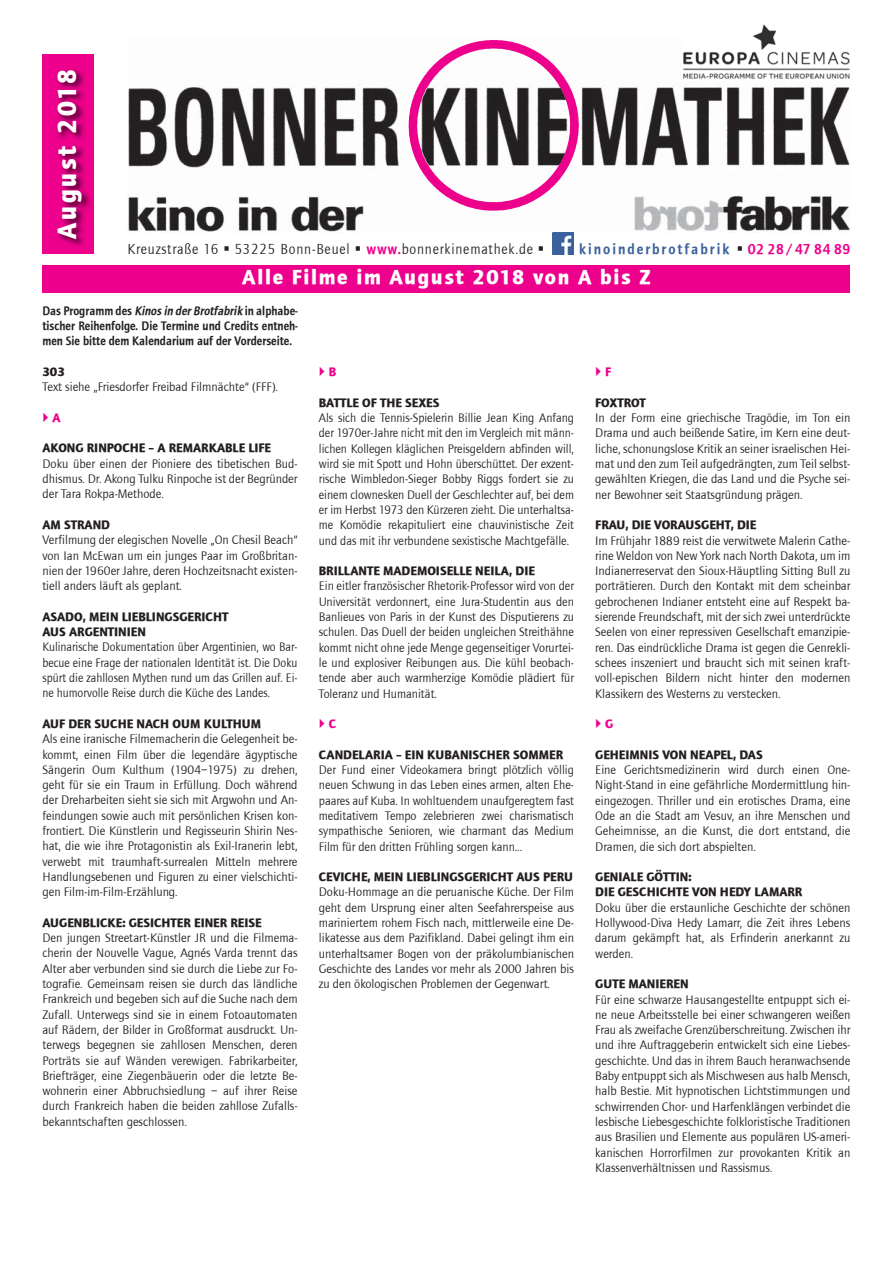
<style>
.page{position:relative;width:893px;height:1263px;background:#fff}
.page>*{position:absolute;margin:0;border:0;box-sizing:border-box;transform-origin:0 0}
.t1{font:700 27px "Foundry Journal";letter-spacing:.11em;color:#fff;scale:.94 1}
.t2{font:700 21px "Foundry Journal";letter-spacing:.085em;color:#fff}
.t3{font:15px "Foundry Journal";letter-spacing:.06em;color:#231f20;scale:.94 1}
.t4{font:15px "Foundry Journal Demi";letter-spacing:.14em;color:#3b609c;scale:.94 1}
.t5{font:12.75px/15.3px "Foundry Journal";color:#231f20}
.t6{font:12.75px/15.3px "Foundry Journal";color:#231f20;scale:.95 1}
.t7{font:12.75px/15.3px "Foundry Journal Demi";color:#231f20;text-align:justify;scale:.91 1}
.t8{font:700 12.75px "Foundry Journal";color:#ec008c}
.s1{font-family:"Foundry Journal Demi";color:#ec008c}
.s2{color:#231f20}
.s3{color:#ec008c}
.s4{font-style:italic}
.s5{font-weight:700}
</style>
<div class="page">
<div style="left:42px;top:265px;width:808px;height:27px;background:#ec008c"></div>
<div style="left:43px;top:54px;width:51px;height:200px;background:#ec008c"></div>
<img style="left:128px;top:40px;width:722px;height:192px">
<img style="left:57px;top:70px;width:33px;height:176px">
<img style="left:684px;top:25px;width:165px;height:54px">
<img style="left:552px;top:232px;width:22px;height:22px">
<svg style="left:552px;top:254px;width:21px;height:1px"></svg>
<p class="t1" style="left:51px;top:239px;width:182px;rotate:-90deg">August 2018</p>
<p class="t3" style="left:128px;top:241px;width:445px">Kreuzstraße 16 ▪ 53225 Bonn-Beuel ▪ <span class="s1">www.</span>bonnerkinemathek.de ▪</p>
<p class="t4" style="left:579px;top:240px;width:290px">kinoinderbrotfabrik <span class="s2">▪</span> <span class="s3">0228/478489</span></p>
<p class="t2" style="left:242px;top:265px;width:410px">Alle Filme im August 2018 von A bis Z</p>
<p class="t7" style="left:42px;top:303px;width:282px">Das Programm des <span class="s4">Kinos in derBrotfabrik</span> in alphabe&shy;tischer Reihenfolge. Die Termine und Credits entneh&shy;men Sie bitte dem Kalendarium auf der Vorderseite.</p>
<p class="t5" style="left:42px;top:364px;width:237px"><span class="s5">303<br></span>Text siehe „Friesdorfer Freibad Filmnächte“ (FFF).</p>
<p class="t8" style="left:52px;top:410px;width:10px">A</p>
<p class="t5" style="left:42px;top:441px;width:257px"><span class="s5">AKONG RINPOCHE – A REMARKABLE LIFE </span>Doku über einen der Pioniere des tibetischen Bud&shy;dhismus. Dr. Akong Tulku Rinpoche ist der Begründer der Tara Rokpa-Methode.</p>
<p class="t5" style="left:42px;top:517px;width:257px"><span class="s5">AM STRAND<br></span>Verfilmung der elegischen Novelle „On Chesil Beach“ von Ian McEwan um ein junges Paar im Großbritan&shy;nien der 1960er Jahre, deren Hochzeitsnacht existen&shy;tiell anders läuft als geplant.</p>
<p class="t6" style="left:42px;top:609px;width:270px"><span class="s5">ASADO, MEIN LIEBLINGSGERICHT<br>AUS ARGENTINIEN<br></span>Kulinarische Dokumentation über Argentinien, wo Bar&shy;becue eine Frage der nationalen Identität ist. Die Doku spürt die zahllosen Mythen rund um das Grillen auf. Ei&shy;ne humorvolle Reise durch die Küche des Landes.</p>
<p class="t5" style="left:42px;top:716px;width:257px"><span class="s5">AUF DER SUCHE NACH OUM KULTHUM<br></span>Als eine iranische Filmemacherin die Gelegenheit be&shy;kommt, einen Film über die legendäre ägyptische Sängerin Oum Kulthum (1904–1975) zu drehen, geht für sie ein Traum in Erfüllung. Doch während der Dreharbeiten sieht sie sich mit Argwohn und An&shy;feindungen sowie auch mit persönlichen Krisen kon&shy;frontiert. Die Künstlerin und Regisseurin Shirin Nes&shy;hat, die wie ihre Protagonistin als Exil-Iranerin lebt, verwebt mit traumhaft-surrealen Mitteln mehrere Handlungsebenen und Figuren zu einer vielschichti&shy;gen Film-im-Film-Erzählung.</p>
<p class="t5" style="left:42px;top:915px;width:257px"><span class="s5">AUGENBLICKE: GESICHTER EINER REISE<br></span>Den jungen Streetart-Künstler JR und die Filmema&shy;cherin der Nouvelle Vague, Agnés Varda trennt das Alter aber verbunden sind sie durch die Liebe zur Fo&shy;tografie. Gemeinsam reisen sie durch das ländliche Frankreich und begeben sich auf die Suche nach dem Zufall. Unterwegs sind sie in einem Fotoautomaten auf Rädern, der Bilder in Großformat ausdruckt. Un&shy;terwegs begegnen sie zahllosen Menschen, deren Porträts sie auf Wänden verewigen. Fabrikarbeiter, Briefträger, eine Ziegenbäuerin oder die letzte Be&shy;wohnerin einer Abbruchsiedlung – auf ihrer Reise durch Frankreich haben die beiden zahllose Zufalls&shy;bekanntschaften geschlossen.</p>
<p class="t8" style="left:329px;top:364px;width:9px">B</p>
<p class="t5" style="left:319px;top:395px;width:257px"><span class="s5">BATTLE OF THE SEXES<br></span>Als sich die Tennis-Spielerin Billie Jean King Anfang der 1970er-Jahre nicht mit den im Vergleich mit männ&shy;lichen Kollegen kläglichen Preisgeldern abfinden will, wird sie mit Spott und Hohn überschüttet. Der exzent&shy;rische Wimbledon-Sieger Bobby Riggs fordert sie zu einem clownesken Duell der Geschlechter auf, bei dem er im Herbst 1973 den Kürzeren zieht. Die unterhaltsa&shy;me Komödie rekapituliert eine chauvinistische Zeit und das mit ihr verbundene sexistische Machtgefälle.</p>
<p class="t5" style="left:319px;top:563px;width:257px"><span class="s5">BRILLANTE MADEMOISELLE NEILA, DIE<br></span>Ein eitler französischer Rhetorik-Professor wird von der Universität verdonnert, eine Jura-Studentin aus den Banlieues von Paris in der Kunst des Disputierens zu schulen. Das Duell der beiden ungleichen Streithähne kommt nicht ohne jede Menge gegenseitiger Vorurtei&shy;le und explosiver Reibungen aus. Die kühl beobach&shy;tende aber auch warmherzige Komödie plädiert für Toleranz und Humanität.</p>
<p class="t8" style="left:329px;top:716px;width:9px">C</p>
<p class="t5" style="left:319px;top:747px;width:257px"><span class="s5">CANDELARIA – EIN KUBANISCHER SOMMER </span>Der Fund einer Videokamera bringt plötzlich völlig neuen Schwung in das Leben eines armen, alten Ehe&shy;paares auf Kuba. In wohltuendem unaufgeregtem fast meditativem Tempo zelebrieren zwei charismatisch sympathische Senioren, wie charmant das Medium Film für den dritten Frühling sorgen kann...</p>
<p class="t5" style="left:319px;top:869px;width:257px;text-align:justify"><span class="s5">CEVICHE, MEIN LIEBLINGSGERICHT AUS PERU </span>Doku-Hommage an die peruanische Küche. Der Film geht dem Ursprung einer alten Seefahrerspeise aus mariniertem rohem Fisch nach, mittlerweile eine De&shy;likatesse aus dem Pazifikland. Dabei gelingt ihm ein unterhaltsamer Bogen von der präkolumbianischen Geschichte des Landes vor mehr als 2000 Jahren bis zu den ökologischen Problemen der Gegenwart.</p>
<p class="t8" style="left:605px;top:364px;width:8px">F</p>
<p class="t5" style="left:595px;top:395px;width:257px"><span class="s5">FOXTROT<br></span>In der Form eine griechische Tragödie, im Ton ein Drama und auch beißende Satire, im Kern eine deut&shy;liche, schonungslose Kritik an seiner israelischen Hei&shy;mat und den zum Teil aufgedrängten, zum Teil selbst&shy;gewählten Kriegen, die das Land und die Psyche sei&shy;ner Bewohner seit Staatsgründung prägen.</p>
<p class="t5" style="left:595px;top:518px;width:257px"><span class="s5">FRAU, DIE VORAUSGEHT, DIE<br></span>Im Frühjahr 1889 reist die verwitwete Malerin Cathe&shy;rine Weldon von New York nach North Dakota, um im Indianerreservat den Sioux-Häuptling Sitting Bull zu porträtieren. Durch den Kontakt mit dem scheinbar gebrochenen Indianer entsteht eine auf Respekt ba&shy;sierende Freundschaft, mit der sich zwei unterdrückte Seelen von einer repressiven Gesellschaft emanzipie&shy;ren. Das eindrückliche Drama ist gegen die Genrekli&shy;schees inszeniert und braucht sich mit seinen kraft&shy;voll-epischen Bildern nicht hinter den modernen Klassikern des Westerns zu verstecken.</p>
<p class="t8" style="left:605px;top:716px;width:10px">G</p>
<p class="t5" style="left:595px;top:747px;width:257px"><span class="s5">GEHEIMNIS VON NEAPEL, DAS<br></span>Eine Gerichtsmedizinerin wird durch einen One-Night-Stand in eine gefährliche Mordermittlung hin&shy;eingezogen. Thriller und ein erotisches Drama, eine Ode an die Stadt am Vesuv, an ihre Menschen und Geheimnisse, an die Kunst, die dort entstand, die Dramen, die sich dort abspielten.</p>
<p class="t5" style="left:595px;top:869px;width:257px"><span class="s5">GENIALE GÖTTIN:<br>DIE GESCHICHTE VON HEDY LAMARR<br></span>Doku über die erstaunliche Geschichte der schönen Hollywood-Diva Hedy Lamarr, die Zeit ihres Lebens darum gekämpft hat, als Erfinderin anerkannt zu werden.</p>
<p class="t5" style="left:595px;top:977px;width:257px"><span class="s5">GUTE MANIEREN<br></span>Für eine schwarze Hausangestellte entpuppt sich ei&shy;ne neue Arbeitsstelle bei einer schwangeren weißen Frau als zweifache Grenzüberschreitung. Zwischen ihr und ihre Auftraggeberin entwickelt sich eine Liebes&shy;geschichte. Und das in ihrem Bauch heranwachsende Baby entpuppt sich als Mischwesen aus halb Mensch, halb Bestie. Mit hypnotischen Lichtstimmungen und schwirrenden Chor- und Harfenklängen verbindet die lesbische Liebesgeschichte folkloristische Traditionen aus Brasilien und Elemente aus populären US-ameri&shy;kanischen Horrorfilmen zur provokanten Kritik an Klassenverhältnissen und Rassismus.</p>
</div>
